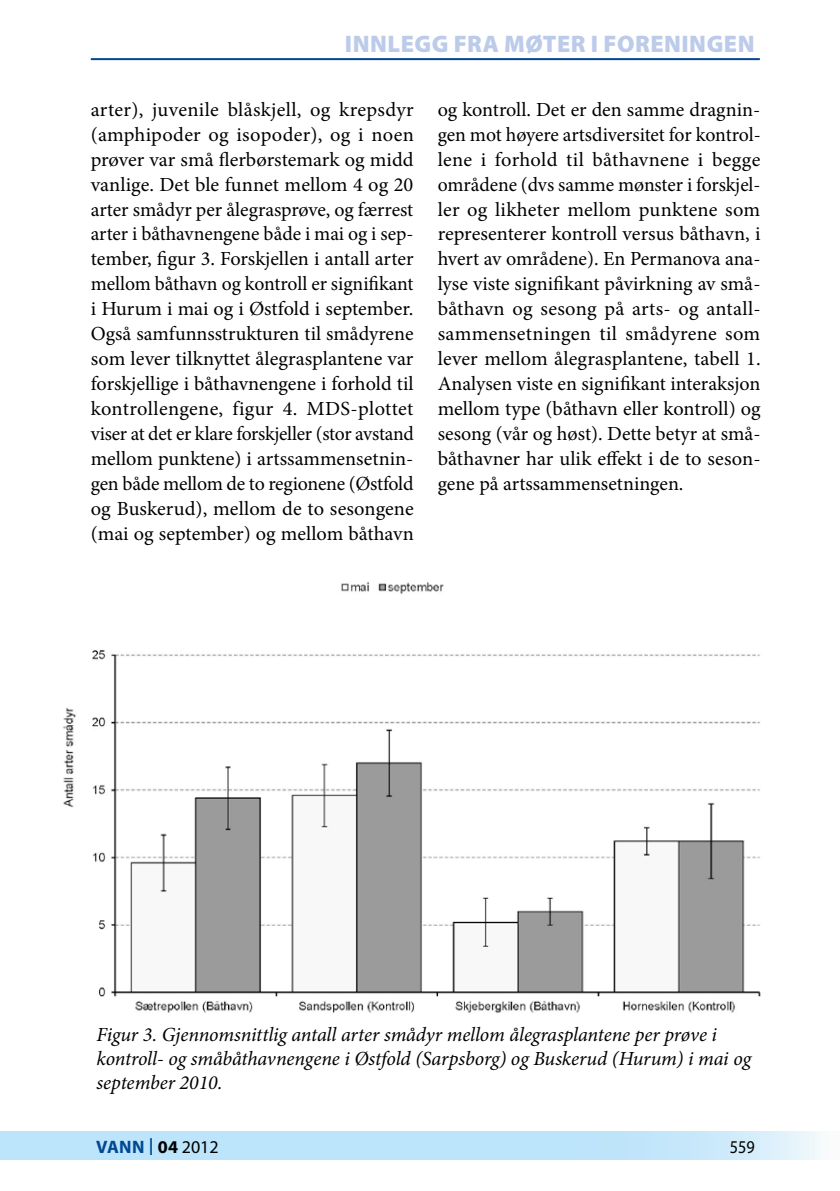
<style>
.page{position:relative;width:840px;height:1191px;background:#fff}
.page>*{position:absolute;margin:0;border:0;box-sizing:border-box;transform-origin:0 0}
.t1{font:900 24px "Myriad Pro";letter-spacing:.02em;color:#bccbea}
.t2{font:20px/25px "Minion Pro";color:#000;text-align:justify}
.t3{font:italic 20px/24px "Minion Pro";letter-spacing:-.005em;color:#000}
.t4{font:700 18px "Myriad Pro";letter-spacing:.01em;color:#004893}
.t5{font:18px "Myriad Pro";color:#000;scale:.9 1}
.s1{font-weight:400;font-size:25px}
.s2{color:#000}
.s3{font-weight:400;color:#000}
</style>
<div class="page">
<svg style="left:0;top:1131px;width:821px;height:29px;background:#c1e5fa"></svg>
<hr style="left:91px;top:58px;width:668px;height:2px;background:#004893">
<img style="left:92px;top:582px;width:669px;height:431px">
<img style="left:62px;top:707px;width:14px;height:101px">
<p class="t1" style="left:345px;top:30px;width:411px">INNLEGG FRA MØTER I FORENINGEN</p>
<p class="t2" style="left:91px;top:97px;width:324px">arter), juvenile blåskjell, og krepsdyr (amphipoder og isopoder), og i noen prøver var små flerbørstemark og midd vanlige. Det ble funnet mellom 4 og 20 arter smådyr per ålegrasprøve, og færrest arter i båthavnengene både i mai og i sep&shy;tember, figur 3. Forskjellen i antall arter mellom båthavn og kontroll er signifikant i Hurum i mai og i Østfold i september.<br>Også samfunnsstrukturen til smådyrene som lever tilknyttet ålegrasplantene var forskjellige i båthavnengene i forhold til kontrollengene, figur 4. MDS-plottet viser at det er klare forskjeller (stor avstand mellom punktene) i artssammensetnin&shy;gen både mellom de to regionene (Østfold og Buskerud), mellom de to sesongene (mai og september) og mellom båthavn</p>
<p class="t2" style="left:437px;top:97px;width:324px">og kontroll. Det er den samme dragnin&shy;gen mot høyere artsdiversitet for kontrol&shy;lene i forhold til båthavnene i begge områdene (dvs samme mønster i forskjel&shy;ler og likheter mellom punktene som representerer kontroll versus båthavn, i hvert av områdene). En Permanova ana&shy;lyse viste signifikant påvirkning av små&shy;båthavn og sesong på arts- og antall&shy;sammensetningen til smådyrene som lever mellom ålegrasplantene, tabell 1.<br>Analysen viste en signifikant interaksjon mellom type (båthavn eller kontroll) og sesong (vår og høst). Dette betyr at små&shy;båthavner har ulik effekt i de to seson&shy;gene på artssammensetningen.</p>
<p class="t3" style="left:96px;top:1022px;width:655px">Figur 3. Gjennomsnittlig antall arter smådyr mellom ålegrasplantene per prøve i kontroll- og småbåthavnengene i Østfold (Sarpsborg) og Buskerud (Hurum) i mai og september 2010.</p>
<p class="t4" style="left:96px;top:1135px;width:124px">VANN <span class="s1">I</span> <span class="s2">04</span> <span class="s3">2012</span></p>
<p class="t5" style="left:729px;top:1136px;width:29px">559</p>
</div>
